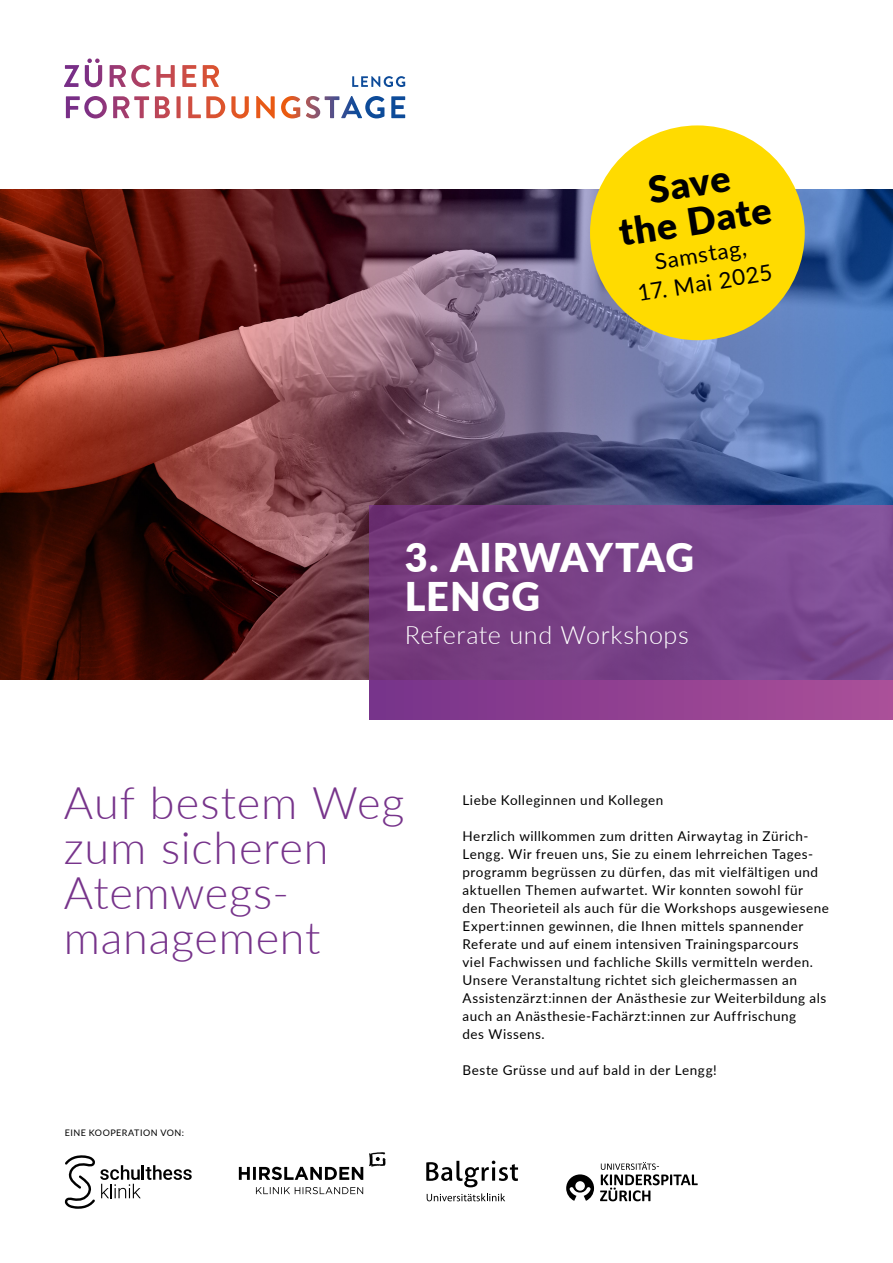
<style>
.page{position:relative;width:893px;height:1263px;background:#fff}
.page>*{position:absolute;margin:0;border:0;box-sizing:border-box;transform-origin:0 0}
.t1{font:300 45px/45px "Lato";letter-spacing:.015em;color:#77348b}
.t2{font:900 39.6px/39.6px "Lato";letter-spacing:.02em;color:#fff}
.t3{font:900 37.5px/37.5px "Lato";color:#000;text-align:center}
.t4{font:300 25.2px "Lato";letter-spacing:.02em;color:#fff}
.t5{font:22.5px "Lato";color:#000}
.t6{font:13.5px/18px "Lato";letter-spacing:.04em;color:#000}
.t7{font:9px "Lato";letter-spacing:.055em;color:#000}
</style>
<div class="page">
<svg style="left:64px;top:59px;width:341px;height:59px"></svg>
<img style="left:0;top:190px;width:893px;height:489px">
<svg style="left:369px;top:505px;width:524px;height:215px;background:#7d428a"></svg>
<div style="left:590px;top:125px;width:215px;height:215px;background:#ffdb00;border-radius:50%"></div>
<svg style="left:427px;top:1193px;width:78px;height:8px"></svg>
<svg style="left:426px;top:1160px;width:92px;height:27px"></svg>
<svg style="left:369px;top:1152px;width:17px;height:15px"></svg>
<svg style="left:239px;top:1167px;width:124px;height:13px"></svg>
<svg style="left:256px;top:1187px;width:107px;height:7px"></svg>
<svg style="left:600px;top:1162px;width:98px;height:39px"></svg>
<svg style="left:566px;top:1174px;width:28px;height:27px"></svg>
<svg style="left:65px;top:1155px;width:127px;height:54px"></svg>
<h3 class="t3" style="left:610px;top:176px;width:155px;rotate:-9deg">Save<br>the Date</h3>
<h3 class="t5" style="left:652px;top:246px;width:94px;rotate:-9deg">Samstag,</h3>
<h3 class="t5" style="left:635px;top:277px;width:137px;rotate:-9deg">17. Mai 2025</h3>
<h2 class="t2" style="left:405px;top:535px;width:291px">3. AIRWAYTAG<br>LENGG</h2>
<h3 class="t4" style="left:405px;top:617px;width:285px">Referate und Workshops</h3>
<h1 class="t1" style="left:64px;top:778px;width:342px">Auf bestem Weg zum sicheren<br>Atemwegs&shy;management</h1>
<p class="t6" style="left:462px;top:790px;width:202px">Liebe Kolleginnen und Kollegen</p>
<p class="t6" style="left:462px;top:826px;width:368px">Herzlich willkommen zum dritten Airwaytag in Zürich-Lengg. Wir freuen uns, Sie zu einem lehrreichen Tages&shy;programm begrüssen zu dürfen, das mit vielfältigen und aktuellen Themen aufwartet. Wir konnten sowohl für den Theorieteil als auch für die Workshops ausgewiesene Expert:innen gewinnen, die Ihnen mittels spannender Referate und auf einem intensiven Trainingsparcours<br>viel Fachwissen und fachliche Skills vermitteln werden.<br>Unsere Veranstaltung richtet sich gleichermassen an Assistenzärzt:innen der Anästhesie zur Weiterbildung als auch an Anästhesie-Fachärzt:innen zur Auffrischung<br>des Wissens.</p>
<p class="t6" style="left:462px;top:1060px;width:256px">Beste Grüsse und auf bald in der Lengg!</p>
<p class="t7" style="left:65px;top:1126px;width:121px">EINE KOOPERATION VON:</p>
</div>
